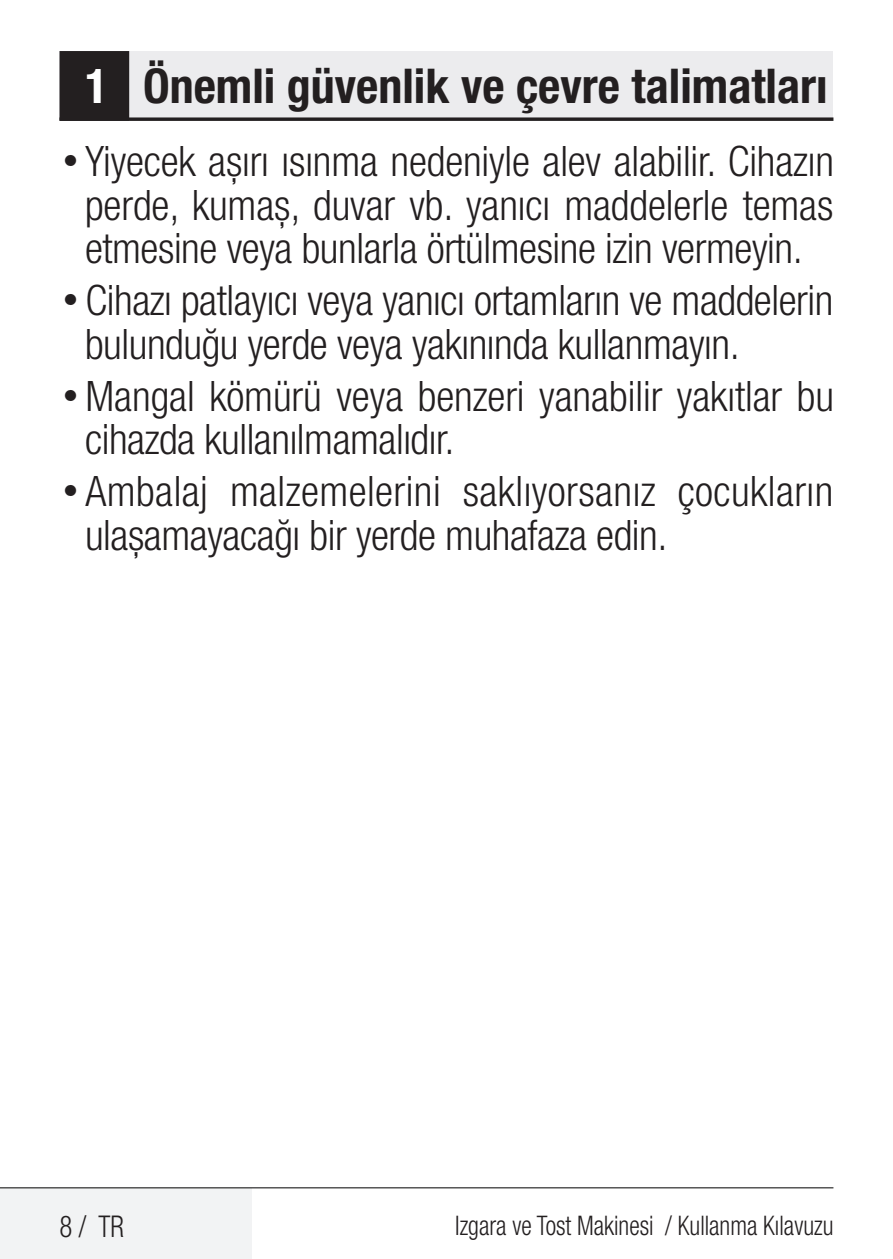
<style>
.page{position:relative;width:893px;height:1259px;background:#fff}
.page>*{position:absolute;margin:0;border:0;box-sizing:border-box;transform-origin:0 0}
.Unite_Baslik_Guvenli{font:700 condensed 48px "Helvetica Neue LT Pro";color:#231f20}
.t1{font:300 condensed 42px/43.5px "Helvetica Neue LT Pro";letter-spacing:-.01em;color:#231f20}
.t2{font:300 condensed 42px/43.5px "Helvetica Neue LT Pro";letter-spacing:.01em;color:#231f20}
.t3{font:300 condensed 30px "Helvetica Neue LT Pro";color:#231f20;scale:.9 1}
.t4{font:300 condensed 27px "Helvetica Neue LT Pro";color:#231f20;scale:.9 1}
.s1{color:#fff}
.s2{font-family:"Soho Gothic Pro";font-stretch:normal}
</style>
<div class="page">
<div style="left:0;top:1188px;width:252px;height:71px;background:#f2f3f4"></div>
<hr style="left:0;top:1187px;width:833px;height:1px;background:#000">
<div style="left:60px;top:51px;width:773px;height:69px;background:#ececee"></div>
<hr style="left:60px;top:118px;width:773px;height:2px;background:#231f20">
<div style="left:61px;top:53px;width:67px;height:66px;background:#231f20"></div>
<div style="left:60px;top:51px;width:69px;height:70px;border:3px solid #231f20"></div>
<p class="Unite_Baslik_Guvenli" style="left:85px;top:57px;width:744px"><span class="s1">1</span> Önemli güvenlik ve çevre talimatları</p>
<p class="t1" style="left:60px;top:139px;width:776px;text-align:center"><span class="s2">•</span>Yiyecek aşırı ısınma nedeniyle alev alabilir. Cihazın perde, kumaş, duvar vb. yanıcı maddelerle temas etmesine veya bunlarla örtülmesine izin vermeyin.</p>
<p class="t1" style="left:85px;top:278px;width:750px;text-indent:-26px"><span class="s2">•</span>Cihazı patlayıcı veya yanıcı ortamların ve maddelerin bulunduğu yerde veya yakınında kullanmayın.</p>
<p class="t1" style="left:85px;top:374px;width:750px;text-indent:-26px"><span class="s2">•</span>Mangal kömürü veya benzeri yanabilir yakıtlar bu cihazda kullanılmamalıdır.</p>
<p class="t2" style="left:85px;top:469px;width:750px;text-indent:-26px"><span class="s2">•</span>Ambalaj malzemelerini saklıyorsanız çocukların ulaşamayacağı bir yerde muhafaza edin.</p>
<p class="t3" style="left:60px;top:1208px;width:73px">8 / TR</p>
<p class="t4" style="left:455px;top:1210px;width:422px">Izgara ve Tost Makinesi / Kullanma Kılavuzu</p>
</div>
